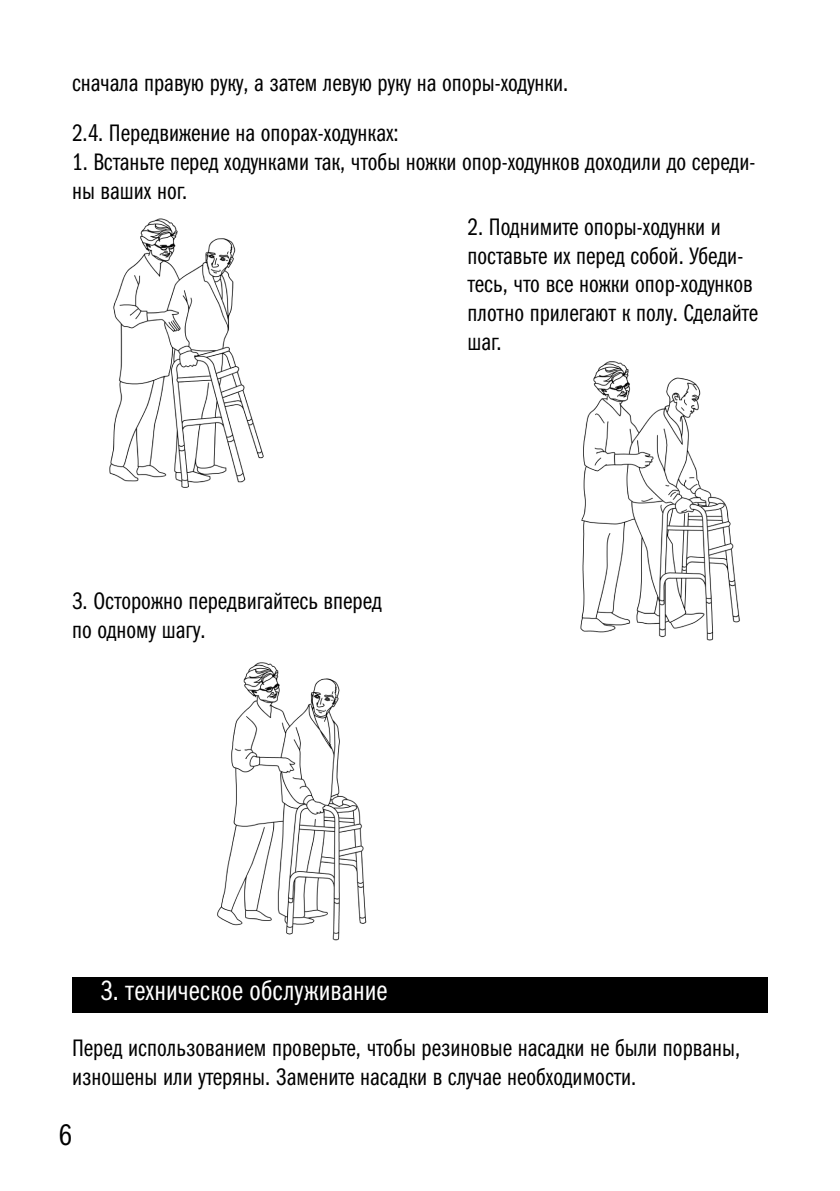
<style>
.page{position:relative;width:840px;height:1191px;background:#fff}
.page>*{position:absolute;margin:0;border:0;box-sizing:border-box;transform-origin:0 0}
.t1{font:30px "Franklin Gothic Book Cmp C";color:#000}
.t2{font:28px "Franklin Gothic Book Cmp C";letter-spacing:.005em;color:#fff}
.t3{font:24px/28.8px "Franklin Gothic Book Cmp C";color:#000}
</style>
<div class="page">
<div style="left:72px;top:977px;width:695px;height:36px;background:#000"></div>
<img style="left:109px;top:218px;width:155px;height:270px">
<img style="left:580px;top:361px;width:160px;height:280px">
<img style="left:217px;top:662px;width:150px;height:279px">
<p class="t3" style="left:72px;top:69px;width:497px">сначала правую руку, а затем левую руку на опоры-ходунки.</p>
<p class="t3" style="left:72px;top:119px;width:328px">2.4. Передвижение на опорах-ходунках:</p>
<p class="t3" style="left:72px;top:147px;width:684px">1. Встаньте перед ходунками так, чтобы ножки опор-ходунков доходили до середи&shy;ны ваших ног.</p>
<p class="t3" style="left:467px;top:212px;width:292px">2. Поднимите опоры-ходунки и поставьте их перед собой. Убеди&shy;тесь, что все ножки опор-ходунков плотно прилегают к полу. Сделайте шаг.</p>
<p class="t3" style="left:72px;top:586px;width:311px">3. Осторожно передвигайтесь вперед по одному шагу.</p>
<p class="t2" style="left:100px;top:975px;width:288px">3. техническое обслуживание</p>
<p class="t3" style="left:72px;top:1033px;width:669px">Перед использованием проверьте, чтобы резиновые насадки не были порваны, изношены или утеряны. Замените насадки в случае необходимости.</p>
<p class="t1" style="left:59px;top:1118px;width:15px">6</p>
</div>
